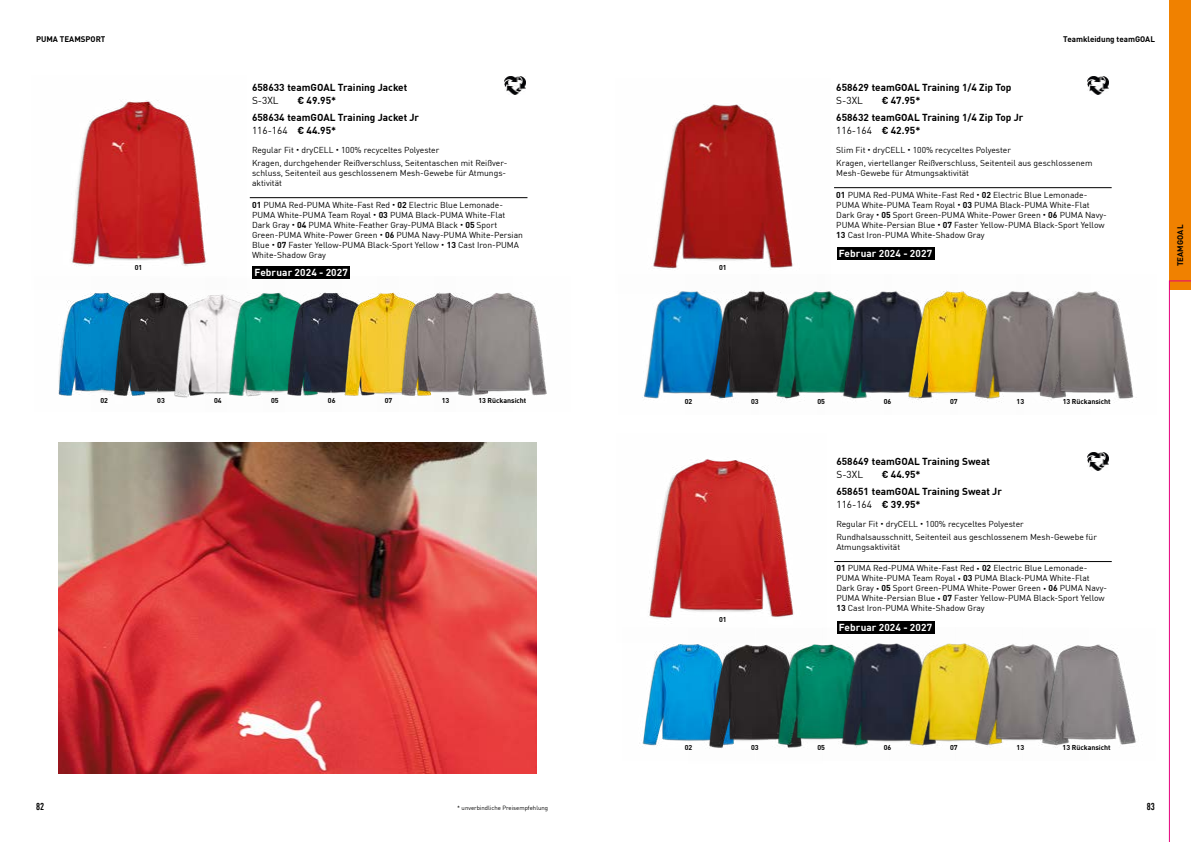
<style>
.page{position:relative;width:1191px;height:842px;background:#fff}
.page>*{position:absolute;margin:0;border:0;box-sizing:border-box;transform-origin:0 0}
.t1{font:700 10px/17.1px "FFDI Nfor PUMA";color:#000}
.t2{font:10px "FFDI Nfor PUMA";color:#000}
.t3{font:700 10px "FFDI Nfor PUMA";letter-spacing:.01em;color:#fff}
.t4{font:700 condensed 10px "FFDI Nfor PUMA";color:#000}
.t5{font:8.5px/10px "FFDI Nfor PUMA";color:#000}
.t6{font:700 8px "FFDI Nfor PUMA";color:#000}
.t7{font:700 7px "FFDI Nfor PUMA";color:#000}
.t8{font:6px "FFDI Nfor PUMA";color:#000}
.s1{font-weight:700}
.s2{font-weight:700;font-size:11px}
</style>
<div class="page">
<img style="left:59px;top:442px;width:478px;height:331px">
<img style="left:649px;top:459px;width:145px;height:159px">
<img style="left:639px;top:644px;width:497px;height:102px">
<img style="left:688px;top:644px;width:134px;height:105px">
<img style="left:822px;top:627px;width:266px;height:121px">
<img style="left:653px;top:104px;width:140px;height:166px">
<img style="left:642px;top:291px;width:43px;height:108px">
<img style="left:685px;top:290px;width:66px;height:110px">
<img style="left:751px;top:290px;width:66px;height:113px">
<img style="left:817px;top:291px;width:67px;height:108px">
<img style="left:884px;top:290px;width:66px;height:113px">
<img style="left:950px;top:290px;width:66px;height:113px">
<img style="left:1016px;top:291px;width:118px;height:112px">
<img style="left:71px;top:100px;width:135px;height:166px">
<img style="left:58px;top:292px;width:33px;height:104px">
<img style="left:91px;top:292px;width:60px;height:104px">
<img style="left:151px;top:292px;width:55px;height:106px">
<img style="left:206px;top:293px;width:57px;height:104px">
<img style="left:263px;top:292px;width:57px;height:104px">
<img style="left:320px;top:292px;width:57px;height:104px">
<img style="left:377px;top:292px;width:58px;height:104px">
<img style="left:435px;top:292px;width:112px;height:104px">
<hr style="left:834px;top:561px;width:277px;height:1px;background:#000">
<img style="left:1087px;top:452px;width:21px;height:19px">
<hr style="left:834px;top:187px;width:277px;height:1px;background:#000">
<img style="left:1087px;top:76px;width:21px;height:19px">
<hr style="left:250px;top:197px;width:277px;height:1px;background:#000">
<img style="left:504px;top:76px;width:21px;height:19px">
<div style="left:252px;top:266px;width:98px;height:13px;background:#000"></div>
<div style="left:836px;top:247px;width:98px;height:13px;background:#000"></div>
<div style="left:836px;top:621px;width:98px;height:12px;background:#000"></div>
<div style="left:1169px;top:0;width:22px;height:289px;background:#f08100"></div>
<svg style="left:1169px;top:281px;width:22px;height:561px"></svg>
<p class="t6" style="left:36px;top:33px;width:71px">PUMA TEAMSPORT</p>
<p class="t7" style="left:135px;top:262px;width:9px">01</p>
<p class="t1" style="left:252px;top:78px;width:157px">658633 teamGOAL Training Jacket</p>
<p class="t2" style="left:252px;top:93px;width:28px">S-3XL</p>
<p class="t1" style="left:252px;top:91px;width:169px;text-indent:45px">€ 49.95*<br>658634 teamGOAL Training Jacket Jr</p>
<p class="t2" style="left:252px;top:122px;width:86px">116-164 <span class="s1">€ 44.95*</span></p>
<p class="t5" style="left:252px;top:142px;width:257px;line-height:13.4px">Regular Fit <span class="s2">·</span> dryCELL <span class="s2">·</span> 100% recyceltes Polyester<br>Kragen, durchgehender Reißverschluss, Seitentaschen mit Reißver-</p>
<p class="t5" style="left:252px;top:168px;width:256px">schluss, Seitenteil aus geschlossenem Mesh-Gewebe für Atmungs&shy;aktivität</p>
<p class="t5" style="left:252px;top:199px;width:272px"><span class="s1">01</span> PUMA Red-PUMA White-Fast Red <span class="s2">·</span> <span class="s1">02</span> Electric Blue Lemonade-PUMA White-PUMA Team Royal <span class="s2">·</span> <span class="s1">03</span> PUMA Black-PUMA White-Flat Dark Gray <span class="s2">·</span> <span class="s1">04</span> PUMA White-Feather Gray-PUMA Black <span class="s2">·</span> <span class="s1">05</span> Sport Green-PUMA White-Power Green <span class="s2">·</span> <span class="s1">06</span> PUMA Navy-PUMA White-Persian Blue <span class="s2">·</span> <span class="s1">07</span> Faster Yellow-PUMA Black-Sport Yellow <span class="s2">·</span> <span class="s1">13</span> Cast Iron-PUMA White-Shadow Gray</p>
<p class="t3" style="left:254px;top:265px;width:95px">Februar 2024 - 2027</p>
<p class="t7" style="left:719px;top:262px;width:9px">01</p>
<p class="t6" style="left:1063px;top:33px;width:93px">Teamkleidung teamGOAL</p>
<p class="t1" style="left:836px;top:78px;width:177px">658629 teamGOAL Training 1/4 Zip Top</p>
<p class="t2" style="left:836px;top:93px;width:28px">S-3XL</p>
<p class="t1" style="left:836px;top:91px;width:189px;text-indent:45px">€ 47.95*<br>658632 teamGOAL Training 1/4 Zip Top Jr</p>
<p class="t2" style="left:836px;top:122px;width:86px">116-164 <span class="s1">€ 42.95*</span></p>
<p class="t5" style="left:836px;top:142px;width:258px;line-height:13.4px">Slim Fit <span class="s2">·</span> dryCELL <span class="s2">·</span> 100% recyceltes Polyester<br>Kragen, viertellanger Reißverschluss, Seitenteil aus geschlossenem</p>
<p class="t5" style="left:836px;top:168px;width:134px">Mesh-Gewebe für Atmungsaktivität</p>
<p class="t5" style="left:836px;top:189px;width:272px"><span class="s1">01</span> PUMA Red-PUMA White-Fast Red <span class="s2">·</span> <span class="s1">02</span> Electric Blue Lemonade-PUMA White-PUMA Team Royal <span class="s2">·</span> <span class="s1">03</span> PUMA Black-PUMA White-Flat Dark Gray <span class="s2">·</span> <span class="s1">05</span> Sport Green-PUMA White-Power Green <span class="s2">·</span> <span class="s1">06</span> PUMA Navy-PUMA White-Persian Blue <span class="s2">·</span> <span class="s1">07</span> Faster Yellow-PUMA Black-Sport Yellow <span class="s1">13</span> Cast Iron-PUMA White-Shadow Gray</p>
<p class="t3" style="left:838px;top:246px;width:95px">Februar 2024 - 2027</p>
<p class="t6" style="left:1174px;top:266px;width:43px;rotate:-90deg">TEAMGOAL</p>
<p class="t7" style="left:100px;top:395px;width:9px">02</p>
<p class="t7" style="left:157px;top:395px;width:9px">03</p>
<p class="t7" style="left:214px;top:395px;width:9px">04</p>
<p class="t7" style="left:271px;top:395px;width:9px">05</p>
<p class="t7" style="left:328px;top:395px;width:9px">06</p>
<p class="t7" style="left:385px;top:395px;width:9px">07</p>
<p class="t7" style="left:442px;top:395px;width:9px">13</p>
<p class="t7" style="left:478px;top:395px;width:50px">13 Rückansicht</p>
<p class="t7" style="left:684px;top:396px;width:9px">02</p>
<p class="t7" style="left:751px;top:396px;width:9px">03</p>
<p class="t7" style="left:817px;top:396px;width:9px">05</p>
<p class="t7" style="left:883px;top:396px;width:9px">06</p>
<p class="t7" style="left:950px;top:396px;width:9px">07</p>
<p class="t7" style="left:1016px;top:396px;width:9px">13</p>
<p class="t7" style="left:1062px;top:396px;width:50px">13 Rückansicht</p>
<p class="t7" style="left:719px;top:614px;width:9px">01</p>
<p class="t1" style="left:836px;top:452px;width:155px">658649 teamGOAL Training Sweat</p>
<p class="t2" style="left:836px;top:466px;width:28px">S-3XL</p>
<p class="t1" style="left:836px;top:465px;width:167px;text-indent:45px">€ 44.95*<br>658651 teamGOAL Training Sweat Jr</p>
<p class="t2" style="left:836px;top:496px;width:86px">116-164 <span class="s1">€ 39.95*</span></p>
<p class="t5" style="left:836px;top:516px;width:262px;line-height:13.4px">Regular Fit <span class="s2">·</span> dryCELL <span class="s2">·</span> 100% recyceltes Polyester<br>Rundhalsausschnitt, Seitenteil aus geschlossenem Mesh-Gewebe für</p>
<p class="t5" style="left:836px;top:541px;width:65px">Atmungsaktivität</p>
<p class="t5" style="left:836px;top:563px;width:272px"><span class="s1">01</span> PUMA Red-PUMA White-Fast Red <span class="s2">·</span> <span class="s1">02</span> Electric Blue Lemonade-PUMA White-PUMA Team Royal <span class="s2">·</span> <span class="s1">03</span> PUMA Black-PUMA White-Flat Dark Gray <span class="s2">·</span> <span class="s1">05</span> Sport Green-PUMA White-Power Green <span class="s2">·</span> <span class="s1">06</span> PUMA Navy-PUMA White-Persian Blue <span class="s2">·</span> <span class="s1">07</span> Faster Yellow-PUMA Black-Sport Yellow <span class="s1">13</span> Cast Iron-PUMA White-Shadow Gray</p>
<p class="t3" style="left:838px;top:619px;width:95px">Februar 2024 - 2027</p>
<p class="t7" style="left:684px;top:742px;width:9px">02</p>
<p class="t7" style="left:751px;top:742px;width:9px">03</p>
<p class="t7" style="left:817px;top:742px;width:9px">05</p>
<p class="t7" style="left:883px;top:742px;width:9px">06</p>
<p class="t7" style="left:950px;top:742px;width:9px">07</p>
<p class="t7" style="left:1016px;top:742px;width:9px">13</p>
<p class="t7" style="left:1062px;top:742px;width:50px">13 Rückansicht</p>
<p class="t4" style="left:36px;top:799px;width:10px">82</p>
<p class="t4" style="left:1146px;top:799px;width:10px">83</p>
<p class="t8" style="left:457px;top:803px;width:92px">* unverbindliche Preisempfehlung</p>
</div>
